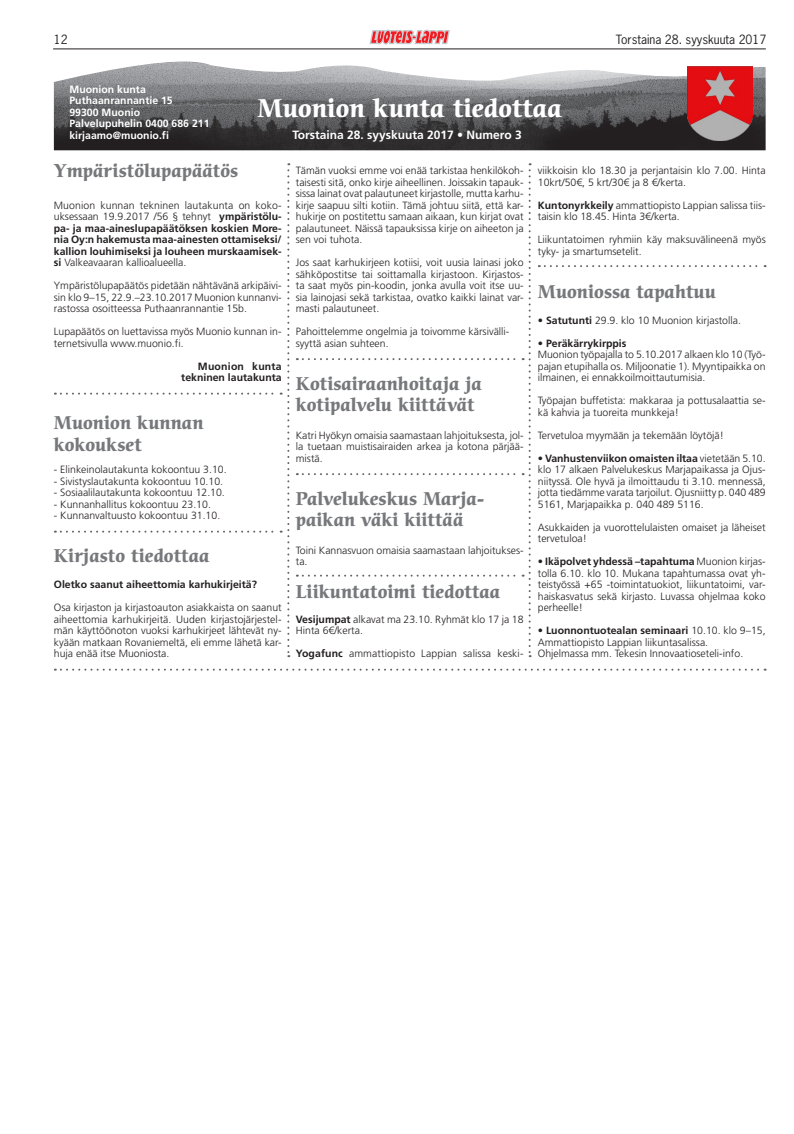
<style>
.page{position:relative;width:794px;height:1134px;background:#fff}
.page>*{position:absolute;margin:0;border:0;box-sizing:border-box;transform-origin:0 0}
.Muonio_kuntaotsikko{font:700 25px "Cerigo Std";color:#fff}
.Muonio_kuntaotsikko-2{font:700 18px "Cerigo Std";color:#76787b}
.Muonion_kuntateksti{font:700 12px "Frutiger LT Std";color:#fff}
.t1{font:12px "News Gothic Std";color:#231f20}
.Muonion_kuntateksti-2{font:300 10.5px/11.5px "Frutiger LT Std";color:#231f20;text-align:justify}
.Muonion_kuntateksti-3{font:700 10.5px/11.5px "Frutiger LT Std";color:#231f20;text-align:justify}
.Muonion_kuntateksti-4{font:700 10.5px "Frutiger LT Std";color:#fff}
.Muonio_kuntaotsikko-3{font:300 10.5px/11.5px "Frutiger LT Std";color:#231f20}
.s1{font-weight:300}
.s2{font-weight:700}
</style>
<div class="page">
<svg style="left:369px;top:29px;width:81px;height:16px"></svg>
<hr style="left:53px;top:49px;width:713px;height:1px;background:#231f20">
<img style="left:54px;top:61px;width:711px;height:89px">
<img style="left:687px;top:66px;width:66px;height:74px">
<svg style="left:55px;top:669px;width:710px;height:2px"></svg>
<svg style="left:539px;top:265px;width:226px;height:2px"></svg>
<svg style="left:55px;top:163px;width:234px;height:494px"></svg>
<svg style="left:297px;top:163px;width:233px;height:494px"></svg>
<p class="t1" style="left:54px;top:32px;width:15px">12</p>
<p class="t1" style="left:616px;top:31px;width:152px">Torstaina 28. syyskuuta 2017</p>
<p class="Muonion_kuntateksti-4" style="left:69px;top:83px;width:78px">Muonion kunta</p>
<p class="Muonion_kuntateksti-4" style="left:69px;top:95px;width:105px">Puthaanrannantie 15</p>
<p class="Muonion_kuntateksti-4" style="left:69px;top:106px;width:72px">99300 Muonio</p>
<p class="Muonion_kuntateksti-4" style="left:69px;top:118px;width:142px">Palvelupuhelin 0400 686 211</p>
<p class="Muonion_kuntateksti-4" style="left:69px;top:129px;width:101px">kirjaamo@muonio.fi</p>
<p class="Muonio_kuntaotsikko-2" style="left:54px;top:160px;width:186px">Ympäristölupapäätös</p>
<p class="Muonion_kuntateksti-3" style="left:54px;top:199px;width:229px"><span class="s1">Muonion kunnan tekninen lautakunta on koko&shy;uksessaan 19.9.2017 /56 § tehnyt</span> ympäristölu&shy;pa- ja maa-aineslupapäätöksen koskien More&shy;nia Oy:n hakemusta maa-ainesten ottamiseksi/ kallion louhimiseksi ja louheen murskaamisek&shy;si <span class="s1">Valkeavaaran kallioalueella.</span></p>
<p class="Muonion_kuntateksti-2" style="left:54px;top:280px;width:229px">Ympäristölupapäätös pidetään nähtävänä arkipäivi&shy;sin klo 9–15, 22.9.–23.10.2017 Muonion kunnanvi&shy;rastossa osoitteessa Puthaanrannantie 15b.</p>
<p class="Muonion_kuntateksti-2" style="left:54px;top:326px;width:229px">Lupapäätös on luettavissa myös Muonio kunnan in&shy;ternetsivulla www.muonio.fi.</p>
<p class="Muonion_kuntateksti-3" style="left:181px;top:360px;width:102px;text-align:right">Muonion kunta tekninen lautakunta</p>
<p class="Muonio_kuntaotsikko-2" style="left:54px;top:412px;width:151px">Muonion kunnan</p>
<p class="Muonio_kuntaotsikko-2" style="left:54px;top:434px;width:90px">kokoukset</p>
<p class="Muonion_kuntateksti-2" style="left:54px;top:464px;width:174px">- Elinkeinolautakunta kokoontuu 3.10.</p>
<p class="Muonion_kuntateksti-2" style="left:54px;top:475px;width:171px">- Sivistyslautakunta kokoontuu 10.10.</p>
<p class="Muonion_kuntateksti-2" style="left:54px;top:487px;width:172px">- Sosiaalilautakunta kokoontuu 12.10.</p>
<p class="Muonion_kuntateksti-2" style="left:54px;top:498px;width:158px">- Kunnanhallitus kokoontuu 23.10.</p>
<p class="Muonion_kuntateksti-2" style="left:54px;top:510px;width:168px">- Kunnanvaltuusto kokoontuu 31.10.</p>
<p class="Muonio_kuntaotsikko-2" style="left:54px;top:545px;width:157px">Kirjasto tiedottaa</p>
<p class="Muonion_kuntateksti-3" style="left:54px;top:579px;width:205px">Oletko saanut aiheettomia karhukirjeitä?</p>
<p class="Muonion_kuntateksti-2" style="left:54px;top:602px;width:229px">Osa kirjaston ja kirjastoauton asiakkaista on saanut aiheettomia karhukirjeitä. Uuden kirjastojärjestel&shy;män käyttöönoton vuoksi karhukirjeet lähtevät ny&shy;kyään matkaan Rovaniemeltä, eli emme lähetä kar&shy;huja enää itse Muoniosta.</p>
<p class="Muonio_kuntaotsikko" style="left:257px;top:93px;width:306px">Muonion kunta tiedottaa</p>
<p class="Muonion_kuntateksti" style="left:292px;top:128px;width:231px">Torstaina 28. syyskuuta 2017 • Numero 3</p>
<p class="Muonion_kuntateksti-2" style="left:296px;top:165px;width:229px">Tämän vuoksi emme voi enää tarkistaa henkilökoh&shy;taisesti sitä, onko kirje aiheellinen. Joissakin tapauk&shy;sissa lainat ovat palautuneet kirjastolle, mutta karhu&shy;kirje saapuu silti kotiin. Tämä johtuu siitä, että kar&shy;hukirje on postitettu samaan aikaan, kun kirjat ovat palautuneet. Näissä tapauksissa kirje on aiheeton ja sen voi tuhota.</p>
<p class="Muonion_kuntateksti-2" style="left:296px;top:257px;width:229px">Jos saat karhukirjeen kotiisi, voit uusia lainasi joko sähköpostitse tai soittamalla kirjastoon. Kirjastos&shy;ta saat myös pin-koodin, jonka avulla voit itse uu&shy;sia lainojasi sekä tarkistaa, ovatko kaikki lainat var&shy;masti palautuneet.</p>
<p class="Muonio_kuntaotsikko-3" style="left:296px;top:326px;width:215px">Pahoittelemme ongelmia ja toivomme kärsivälli&shy;syyttä asian suhteen.</p>
<p class="Muonio_kuntaotsikko-2" style="left:296px;top:373px;width:187px">Kotisairaanhoitaja ja</p>
<p class="Muonio_kuntaotsikko-2" style="left:296px;top:394px;width:180px">kotipalvelu kiittävät</p>
<p class="Muonion_kuntateksti-2" style="left:296px;top:429px;width:229px">Katri Hyökyn omaisia saamastaan lahjoituksesta, jol&shy;la tuetaan muistisairaiden arkea ja kotona pärjää&shy;mistä.</p>
<p class="Muonio_kuntaotsikko-2" style="left:296px;top:488px;width:190px">Palvelukeskus Marja-</p>
<p class="Muonio_kuntaotsikko-2" style="left:296px;top:509px;width:169px">paikan väki kiittää</p>
<p class="Muonion_kuntateksti-2" style="left:296px;top:544px;width:229px">Toini Kannasvuon omaisia saamastaan lahjoitukses&shy;ta.</p>
<p class="Muonio_kuntaotsikko-2" style="left:296px;top:581px;width:209px">Liikuntatoimi tiedottaa  </p>
<p class="Muonion_kuntateksti-2" style="left:296px;top:613px;width:229px"><span class="s2">Vesijumpat</span> alkavat ma 23.10. Ryhmät klo 17 ja 18</p>
<p class="Muonion_kuntateksti-2" style="left:296px;top:625px;width:70px">Hinta 6€/kerta.  </p>
<p class="Muonion_kuntateksti-2" style="left:296px;top:648px;width:229px"><span class="s2">Yogafunc</span> ammattiopisto Lappian salissa keski-</p>
<p class="Muonion_kuntateksti-2" style="left:538px;top:165px;width:229px">viikkoisin klo 18.30 ja perjantaisin klo 7.00. Hinta<br>10krt/50€, 5 krt/30€ ja 8 €/kerta.  </p>
<p class="Muonion_kuntateksti-2" style="left:538px;top:199px;width:229px"><span class="s2">Kuntonyrkkeily</span> ammattiopisto Lappian salissa tiis&shy;taisin klo 18.45. Hinta 3€/kerta.  </p>
<p class="Muonion_kuntateksti-2" style="left:538px;top:234px;width:229px">Liikuntatoimen ryhmiin käy maksuvälineenä myös tyky- ja smartumsetelit.</p>
<p class="Muonio_kuntaotsikko-2" style="left:538px;top:281px;width:179px">Muoniossa tapahtuu</p>
<p class="Muonion_kuntateksti-2" style="left:538px;top:314px;width:205px"><span class="s2">• Satutunti</span> 29.9. klo 10 Muonion kirjastolla.</p>
<p class="Muonion_kuntateksti-3" style="left:538px;top:337px;width:90px">• Peräkärrykirppis</p>
<p class="Muonion_kuntateksti-2" style="left:538px;top:349px;width:229px">Muonion työpajalla to 5.10.2017 alkaen klo 10 (Työ&shy;pajan etupihalla os. Miljoonatie 1). Myyntipaikka on ilmainen, ei ennakkoilmoittautumisia.</p>
<p class="Muonion_kuntateksti-2" style="left:538px;top:395px;width:229px">Työpajan buffetista: makkaraa ja pottusalaattia se&shy;kä kahvia ja tuoreita munkkeja!</p>
<p class="Muonion_kuntateksti-2" style="left:538px;top:429px;width:188px">Tervetuloa myymään ja tekemään löytöjä!</p>
<p class="Muonion_kuntateksti-2" style="left:538px;top:452px;width:229px"><span class="s2">• Vanhustenviikon omaisten iltaa</span> vietetään 5.10. klo 17 alkaen Palvelukeskus Marjapaikassa ja Ojus&shy;niityssä. Ole hyvä ja ilmoittaudu ti 3.10. mennessä, jotta tiedämme varata tarjoilut. Ojusniitty p. 040 489<br>5161, Marjapaikka p. 040 489 5116.</p>
<p class="Muonion_kuntateksti-2" style="left:538px;top:521px;width:229px">Asukkaiden ja vuorottelulaisten omaiset ja läheiset tervetuloa!</p>
<p class="Muonion_kuntateksti-2" style="left:538px;top:556px;width:229px"><span class="s2">• Ikäpolvet yhdessä –tapahtuma</span> Muonion kirjas&shy;tolla 6.10. klo 10. Mukana tapahtumassa ovat yh&shy;teistyössä +65 -toimintatuokiot, liikuntatoimi, var&shy;haiskasvatus sekä kirjasto. Luvassa ohjelmaa koko perheelle!</p>
<p class="Muonion_kuntateksti-2" style="left:538px;top:625px;width:229px"><span class="s2">• Luonnontuotealan seminaari</span> 10.10. klo 9–15,<br>Ammattiopisto Lappian liikuntasalissa.</p>
<p class="Muonion_kuntateksti-2" style="left:538px;top:648px;width:207px">Ohjelmassa mm. Tekesin Innovaatioseteli-info.</p>
</div>
